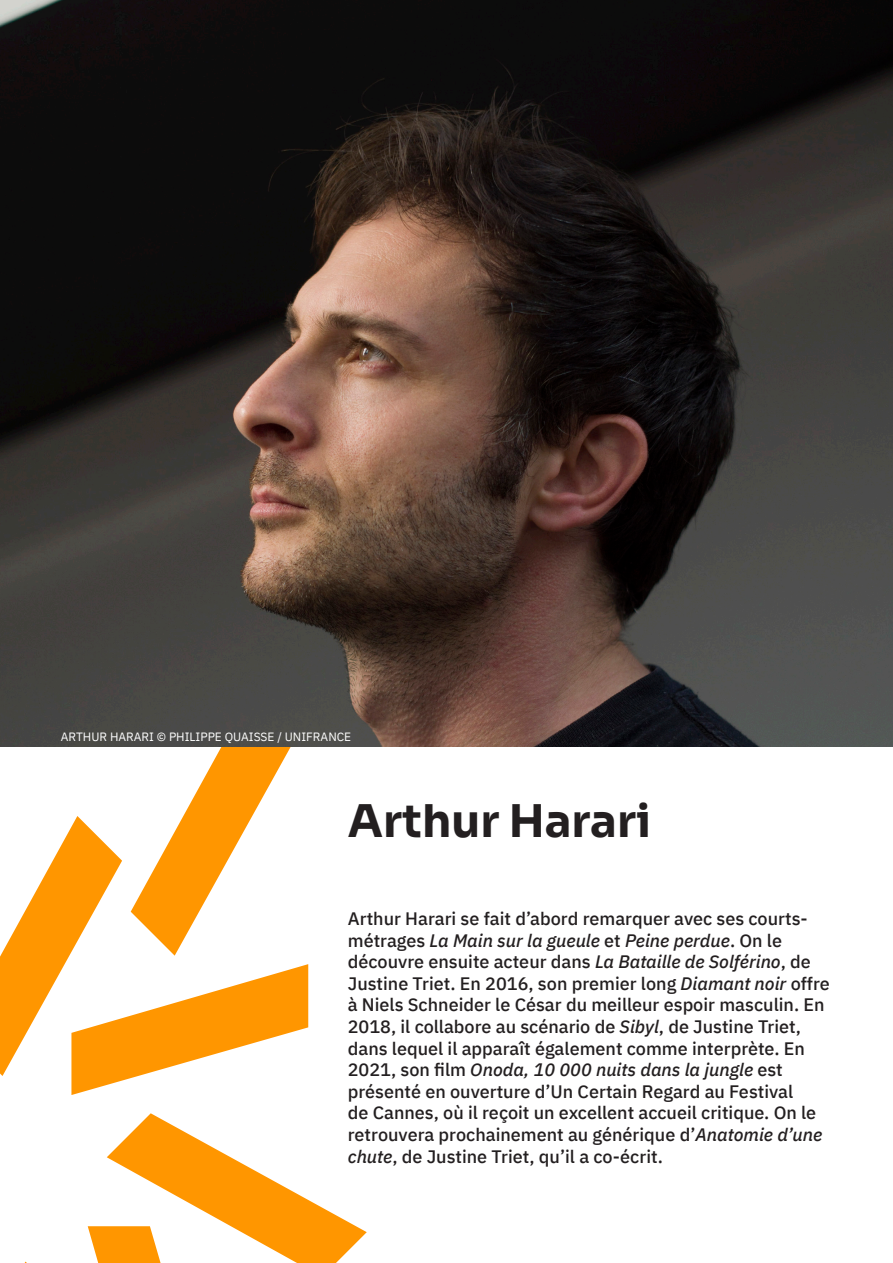
<style>
.page{position:relative;width:893px;height:1263px;background:#fff}
.page>*{position:absolute;margin:0;border:0;box-sizing:border-box;transform-origin:0 0}
.t1{font:45px "Sora";color:#231f20}
.t2{font:500 18px/21.6px "IBM Plex Sans";color:#231f20}
.t3{font:12px "IBM Plex Sans";color:#fff}
.s1{font-style:italic}
</style>
<div class="page">
<svg style="left:0;top:746px;width:308px;height:349px"></svg>
<svg style="left:88px;top:1113px;width:279px;height:150px"></svg>
<img style="left:0;top:0;width:893px;height:746px">
<p class="t3" style="left:61px;top:727px;width:292px">ARTHUR HARARI © PHILIPPE QUAISSE / UNIFRANCE</p>
<h1 class="t1" style="left:348px;top:784px;width:305px">Arthur Harari</h1>
<p class="t2" style="left:348px;top:906px;width:483px">Arthur Harari se fait d’abord remarquer avec ses courts&shy;métrages <span class="s1">La Main sur la gueule</span> et <span class="s1">Peine perdue</span>. On le découvre ensuite acteur dans <span class="s1">La Bataille de Solférino</span>, de Justine Triet. En 2016, son premier long <span class="s1">Diamant noir</span> offre à Niels Schneider le César du meilleur espoir masculin. En 2018, il collabore au scénario de <span class="s1">Sibyl</span>, de Justine Triet, dans lequel il apparaît également comme interprète. En 2021, son film <span class="s1">Onoda, 10 000 nuits dans la jungle</span> est présenté en ouverture d’Un Certain Regard au Festival<br>de Cannes, où il reçoit un excellent accueil critique. On le retrouvera prochainement au générique d’<span class="s1">Anatomie d’une chute</span>, de Justine Triet, qu’il a co-écrit.</p>
</div>
